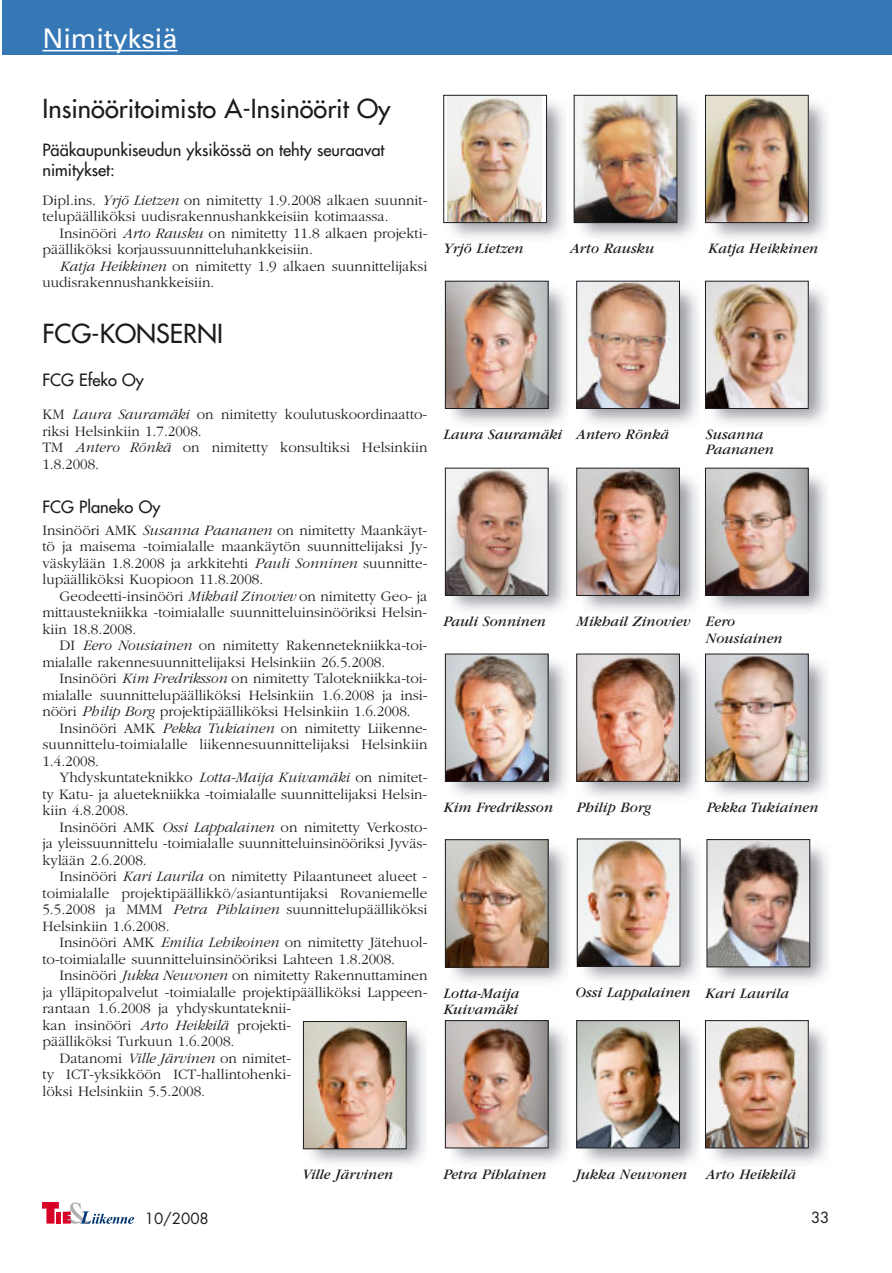
<style>
.page{position:relative;width:892px;height:1273px;background:#fff}
.page>*{position:absolute;margin:0;border:0;box-sizing:border-box;transform-origin:0 0}
.t1{font:27px "Univers";color:#fff}
.t2{font:25.5px "Futura";color:#1b1c20}
.t3{font:16.5px/19.5px "Futura";color:#1b1c20}
.t4{font:300 15px/16.5px "Garamond";color:#1b1c20;text-align:justify}
.t5{font:italic 15px/15px "Garamond";color:#1b1c20}
.t6{font:15px "Futura";color:#1b1c20}
.s1{font-style:italic}
</style>
<div class="page">
<svg style="left:42px;top:1202px;width:92px;height:21px"></svg>
<img style="left:581px;top:1020px;width:117px;height:144px">
<img style="left:578px;top:1022px;width:99px;height:124px">
<div style="left:576px;top:1020px;width:103px;height:128px;border:1px solid #1b1c20"></div>
<img style="left:450px;top:1020px;width:117px;height:143px">
<img style="left:447px;top:1022px;width:99px;height:124px">
<div style="left:445px;top:1020px;width:103px;height:128px;border:1px solid #1b1c20"></div>
<img style="left:710px;top:1020px;width:117px;height:143px">
<img style="left:707px;top:1022px;width:99px;height:124px">
<div style="left:705px;top:1020px;width:103px;height:128px;border:1px solid #1b1c20"></div>
<img style="left:448px;top:94px;width:117px;height:144px">
<div style="left:443px;top:95px;width:103px;height:128px;background:#fff"></div>
<img style="left:447px;top:97px;width:94px;height:124px">
<div style="left:443px;top:95px;width:103px;height:128px;border:1px solid #1b1c20"></div>
<img style="left:581px;top:280px;width:117px;height:144px">
<img style="left:578px;top:283px;width:99px;height:123px">
<div style="left:576px;top:281px;width:103px;height:127px;border:1px solid #1b1c20"></div>
<img style="left:450px;top:280px;width:117px;height:144px">
<img style="left:447px;top:283px;width:99px;height:123px">
<div style="left:445px;top:281px;width:103px;height:127px;border:1px solid #1b1c20"></div>
<img style="left:308px;top:1021px;width:117px;height:143px">
<img style="left:305px;top:1023px;width:99px;height:123px">
<div style="left:303px;top:1021px;width:103px;height:127px;border:1px solid #1b1c20"></div>
<img style="left:710px;top:280px;width:117px;height:144px">
<img style="left:707px;top:283px;width:99px;height:123px">
<div style="left:705px;top:281px;width:103px;height:127px;border:1px solid #1b1c20"></div>
<img style="left:581px;top:467px;width:117px;height:144px">
<img style="left:578px;top:470px;width:99px;height:123px">
<div style="left:576px;top:468px;width:103px;height:127px;border:1px solid #1b1c20"></div>
<img style="left:450px;top:467px;width:117px;height:144px">
<img style="left:447px;top:470px;width:99px;height:123px">
<div style="left:445px;top:468px;width:103px;height:127px;border:1px solid #1b1c20"></div>
<img style="left:710px;top:467px;width:117px;height:144px">
<img style="left:707px;top:470px;width:99px;height:123px">
<div style="left:705px;top:468px;width:103px;height:127px;border:1px solid #1b1c20"></div>
<img style="left:581px;top:653px;width:117px;height:144px">
<img style="left:578px;top:656px;width:99px;height:123px">
<div style="left:576px;top:654px;width:103px;height:127px;border:1px solid #1b1c20"></div>
<img style="left:450px;top:653px;width:117px;height:143px">
<img style="left:447px;top:656px;width:99px;height:123px">
<div style="left:445px;top:654px;width:103px;height:127px;border:1px solid #1b1c20"></div>
<img style="left:710px;top:653px;width:117px;height:143px">
<img style="left:707px;top:656px;width:99px;height:123px">
<div style="left:705px;top:654px;width:103px;height:127px;border:1px solid #1b1c20"></div>
<img style="left:450px;top:839px;width:117px;height:143px">
<img style="left:447px;top:841px;width:99px;height:124px">
<div style="left:445px;top:839px;width:103px;height:128px;border:1px solid #1b1c20"></div>
<img style="left:582px;top:838px;width:117px;height:143px">
<img style="left:579px;top:840px;width:99px;height:124px">
<div style="left:577px;top:838px;width:103px;height:128px;border:1px solid #1b1c20"></div>
<img style="left:712px;top:839px;width:116px;height:143px">
<img style="left:708px;top:841px;width:99px;height:124px">
<div style="left:706px;top:839px;width:103px;height:128px;border:1px solid #1b1c20"></div>
<img style="left:710px;top:94px;width:117px;height:145px">
<img style="left:707px;top:97px;width:99px;height:124px">
<div style="left:705px;top:95px;width:103px;height:128px;border:1px solid #1b1c20"></div>
<img style="left:579px;top:94px;width:117px;height:144px">
<img style="left:576px;top:97px;width:99px;height:124px">
<div style="left:574px;top:95px;width:103px;height:128px;border:1px solid #1b1c20"></div>
<div style="left:2px;top:0;width:889px;height:55px;background:#3677b6"></div>
<hr style="left:42px;top:50px;width:135px;height:1px;background:#fff">
<h1 class="t1" style="left:42px;top:29px;width:137px">Nimityksiä</h1>
<h2 class="t2" style="left:42px;top:96px;width:349px">Insinööritoimisto A-Insinöörit Oy</h2>
<p class="t3" style="left:42px;top:142px;width:343px">Pääkaupunkiseudun yksikössä on tehty seuraavat nimitykset:</p>
<p class="t4" style="left:42px;top:193px;width:386px">Dipl.ins. <span class="s1">Yrjö Lietzen</span> on nimitetty 1.9.2008 alkaen suunnit&shy;telupäälliköksi uudisrakennushankkeisiin kotimaassa.</p>
<p class="t4" style="left:42px;top:226px;width:386px;text-indent:17px">Insinööri <span class="s1">Arto Rausku</span> on nimitetty 11.8 alkaen projekti&shy;päälliköksi korjaussuunnitteluhankkeisiin.</p>
<p class="t4" style="left:42px;top:259px;width:386px;text-indent:17px"><span class="s1">Katja Heikkinen</span> on nimitetty 1.9 alkaen suunnittelijaksi uudisrakennushankkeisiin.</p>
<h2 class="t2" style="left:42px;top:321px;width:182px">FCG-KONSERNI</h2>
<p class="t3" style="left:42px;top:371px;width:103px">FCG Efeko Oy</p>
<p class="t4" style="left:42px;top:407px;width:386px;text-align:left">KM <span class="s1">Laura Sauramäki</span> on nimitetty koulutuskoordinaatto&shy;riksi Helsinkiin 1.7.2008.<br>TM <span class="s1">Antero Rönkä</span> on nimitetty konsultiksi Helsinkiin 1.8.2008.</p>
<p class="t3" style="left:42px;top:498px;width:119px">FCG Planeko Oy</p>
<p class="t4" style="left:42px;top:523px;width:386px">Insinööri AMK <span class="s1">Susanna Paananen</span> on nimitetty Maankäyt&shy;tö ja maisema -toimialalle maankäytön suunnittelijaksi Jy&shy;väskylään 1.8.2008 ja arkkitehti <span class="s1">Pauli Sonninen</span> suunnitte&shy;lupäälliköksi Kuopioon 11.8.2008.</p>
<p class="t4" style="left:42px;top:589px;width:386px;text-indent:17px">Geodeetti-insinööri <span class="s1">Mikhail Zinoviev</span> on nimitetty Geo- ja mittaustekniikka -toimialalle suunnitteluinsinööriksi Helsin&shy;kiin 18.8.2008.</p>
<p class="t4" style="left:42px;top:638px;width:386px;text-indent:17px">DI <span class="s1">Eero Nousiainen</span> on nimitetty Rakennetekniikka-toi&shy;mialalle rakennesuunnittelijaksi Helsinkiin 26.5.2008.</p>
<p class="t4" style="left:42px;top:671px;width:386px;text-indent:17px">Insinööri <span class="s1">Kim Fredriksson</span> on nimitetty Talotekniikka-toi&shy;mialalle suunnittelupäälliköksi Helsinkiin 1.6.2008 ja insi&shy;nööri <span class="s1">Philip Borg</span> projektipäälliköksi Helsinkiin 1.6.2008.</p>
<p class="t4" style="left:42px;top:721px;width:386px;text-indent:17px">Insinööri AMK <span class="s1">Pekka Tukiainen</span> on nimitetty Liikenne&shy;suunnittelu-toimialalle liikennesuunnittelijaksi Helsinkiin 1.4.2008.</p>
<p class="t4" style="left:42px;top:770px;width:386px;text-indent:17px">Yhdyskuntateknikko <span class="s1">Lotta-Maija Kuivamäki</span> on nimitet&shy;ty Katu- ja aluetekniikka -toimialalle suunnittelijaksi Helsin&shy;kiin 4.8.2008.</p>
<p class="t4" style="left:42px;top:820px;width:386px;text-indent:17px">Insinööri AMK <span class="s1">Ossi Lappalainen</span> on nimitetty Verkosto&shy;ja yleissuunnittelu -toimialalle suunnitteluinsinööriksi Jyväs&shy;kylään 2.6.2008.</p>
<p class="t4" style="left:42px;top:869px;width:386px;text-indent:17px">Insinööri <span class="s1">Kari Laurila</span> on nimitetty Pilaantuneet alueet - toimialalle projektipäällikkö/asiantuntijaksi Rovaniemelle 5.5.2008 ja MMM <span class="s1">Petra Pihlainen</span> suunnittelupäälliköksi Helsinkiin 1.6.2008.</p>
<p class="t4" style="left:42px;top:935px;width:386px;text-indent:17px">Insinööri AMK <span class="s1">Emilia Lehikoinen</span> on nimitetty Jätehuol&shy;to-toimialalle suunnitteluinsinööriksi Lahteen 1.8.2008.</p>
<p class="t4" style="left:59px;top:968px;width:369px">Insinööri <span class="s1">Jukka Neuvonen</span> on nimitetty Rakennuttaminen</p>
<p class="t4" style="left:42px;top:985px;width:386px">ja ylläpitopalvelut -toimialalle projektipäälliköksi Lappeen-</p>
<p class="t4" style="left:42px;top:1001px;width:250px">rantaan 1.6.2008 ja yhdyskuntateknii-</p>
<p class="t4" style="left:42px;top:1018px;width:250px">kan insinööri <span class="s1">Arto Heikkilä</span> projekti-</p>
<p class="t4" style="left:42px;top:1034px;width:193px">päälliköksi Turkuun 1.6.2008.</p>
<p class="t4" style="left:59px;top:1051px;width:233px">Datanomi <span class="s1">Ville Järvinen</span> on nimitet-</p>
<p class="t4" style="left:42px;top:1067px;width:250px">ty ICT-yksikköön ICT-hallintohenki-</p>
<p class="t4" style="left:42px;top:1084px;width:164px">löksi Helsinkiin 5.5.2008.</p>
<p class="t5" style="left:443px;top:243px;width:81px">Yrjö Lietzen</p>
<p class="t5" style="left:570px;top:243px;width:85px">Arto Rausku</p>
<p class="t5" style="left:708px;top:243px;width:112px">Katja Heikkinen</p>
<p class="t5" style="left:443px;top:428px;width:227px">Laura Sauramäki Antero Rönkä</p>
<p class="t5" style="left:706px;top:428px;width:70px">Susanna<br>Paananen</p>
<p class="t5" style="left:443px;top:615px;width:104px">Pauli Sonninen</p>
<p class="t5" style="left:705px;top:615px;width:78px;line-height:16.5px;text-indent:-129px">Mikhail Zinoviev Eero<br>Nousiainen</p>
<p class="t5" style="left:443px;top:801px;width:111px">Kim Fredriksson</p>
<p class="t5" style="left:577px;top:801px;width:76px">Philip Borg</p>
<p class="t5" style="left:706px;top:801px;width:113px">Pekka Tukiainen</p>
<p class="t5" style="left:443px;top:986px;width:77px;line-height:15.8px">Lotta-Maija<br>Kuivamäki</p>
<p class="t5" style="left:575px;top:986px;width:215px">Ossi Lappalainen Kari Laurila</p>
<p class="t5" style="left:302px;top:1168px;width:93px">Ville Järvinen</p>
<p class="t5" style="left:443px;top:1168px;width:105px">Petra Pihlainen</p>
<p class="t5" style="left:576px;top:1168px;width:221px">Jukka Neuvonen Arto Heikkilä</p>
<p class="t6" style="left:145px;top:1211px;width:65px">10/2008</p>
<p class="t6" style="left:811px;top:1210px;width:20px">33</p>
</div>
